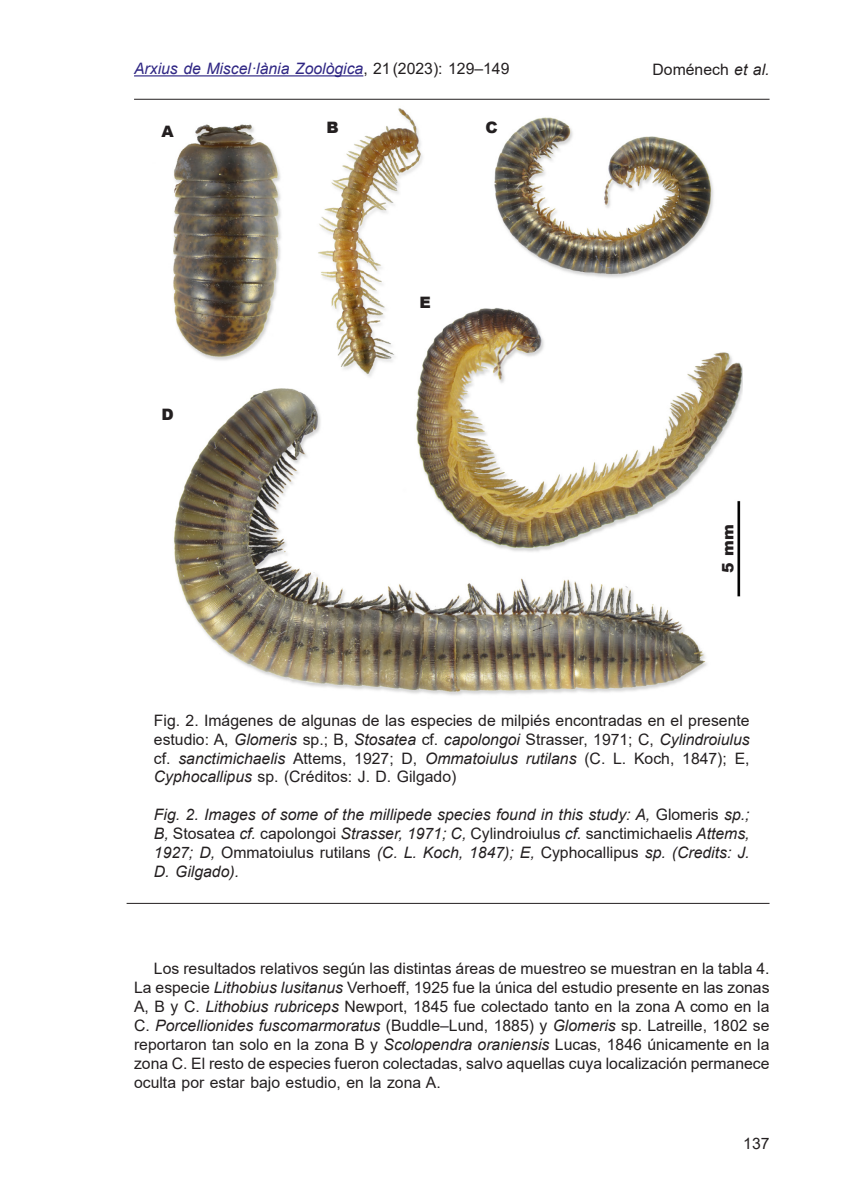
<style>
.page{position:relative;width:844px;height:1191px;background:#fff}
.page>*{position:absolute;margin:0;border:0;box-sizing:border-box;transform-origin:0 0}
.Normal_ult_esp{font:15.75px/18.9px "Arial MT2";color:#231f20;text-align:justify}
.Peu_1_esp{font:15.75px/18.9px "Arial MT2";color:#231f20;text-align:justify}
.Peu_2_ang{font:italic 15.75px/18.9px "Arial";color:#231f20;text-align:justify}
.t1{font:italic 15.75px "Arial";color:#302784}
.Normal_1º_esp{font:900 15.75px "Arial";color:#231f20}
.s1{font-family:"Arial MT2";font-style:normal;color:#231f20}
.s2{font-family:"Arial";font-style:italic}
.s3{font-family:"Arial Italic MT2"}
.s4{font-family:"Arial MT2";font-style:normal}
.s5{font-family:"Arial Italic MT2";font-style:normal}
.s6{font-family:"Arial"}
</style>
<div class="page">
<hr style="left:134px;top:75px;width:229px;height:1px;background:#302784">
<img style="left:173px;top:108px;width:569px;height:587px">
<hr style="left:134px;top:99px;width:635px;height:1px;background:#231f20">
<hr style="left:127px;top:903px;width:642px;height:1px;background:#231f20">
<p class="t1" style="left:134px;top:58px;width:377px">Arxius de Miscel·lània Zoològica<span class="s1">, 21(2023): 129–149</span></p>
<p class="Normal_ult_esp" style="left:652px;top:60px;width:118px">Doménech <span class="s2">et al.</span></p>
<p class="Normal_1º_esp" style="left:161px;top:120px;width:14px">A</p>
<p class="Normal_1º_esp" style="left:161px;top:403px;width:14px">D</p>
<p class="Normal_1º_esp" style="left:326px;top:116px;width:14px">B</p>
<p class="Normal_1º_esp" style="left:485px;top:116px;width:14px">C</p>
<p class="Normal_1º_esp" style="left:419px;top:291px;width:13px">E</p>
<p class="Normal_1º_esp" style="left:716px;top:573px;width:50px;rotate:-90deg">5 mm</p>
<p class="Peu_1_esp" style="left:154px;top:710px;width:597px">Fig. 2. Imágenes de algunas de las especies de milpiés encontradas en el presente estudio: A, <span class="s3">Glomeris</span> sp.; B, <span class="s2">Stosatea</span> cf. <span class="s2">capolongoi</span> Strasser, 1971; C, <span class="s2">Cylindroiulus </span>cf. <span class="s2">sanctimichaelis</span> Attems, 1927; D, <span class="s2">Ommatoiulus rutilans</span> (C. L. Koch, 1847); E, <span class="s2">Cyphocallipus</span> sp. (Créditos: J. D. Gilgado)</p>
<p class="Peu_2_ang" style="left:154px;top:805px;width:597px">Fig. 2. Images of some of the millipede species found in this study: A, <span class="s4">Glomeris</span> sp.; <span class="s5">B,</span> <span class="s4">Stosatea</span> cf. <span class="s4">capolongoi</span> Strasser, 1971; C, <span class="s4">Cylindroiulus</span> cf. <span class="s4">sanctimichaelis</span> Attems, 1927; D, <span class="s4">Ommatoiulus rutilans</span> <span class="s5">(C. L. Koch, 1847); E,</span> <span class="s4">Cyphocallipus</span> sp. <span class="s5">(Credits: J.<br>D. Gilgado).</span></p>
<p class="Normal_ult_esp" style="left:134px;top:959px;width:637px;text-indent:20px">Los resultados relativos según las distintas áreas de muestreo se muestran en la tabla 4.<br>La especie <span class="s3">Lithobius lusitanus</span> <span class="s6">Verhoeff, 1925 fue la única del estudio presente en las zonas </span>A, B y C. <span class="s3">Lithobius rubriceps</span> Newport, 1845 fue colectado tanto en la zona A como en la C. <span class="s3">Porcellionides fuscomarmoratus</span> (Buddle–Lund, 1885) y <span class="s3">Glomeris</span> sp. Latreille, 1802 se reportaron tan solo en la zona B y <span class="s2">Scolopendra oraniensis</span> Lucas, 1846 únicamente en la zona C. El resto de especies fueron colectadas, salvo aquellas cuya localización permanece oculta por estar bajo estudio, en la zona A.</p>
<p class="Normal_ult_esp" style="left:743px;top:1133px;width:28px">137</p>
</div>
